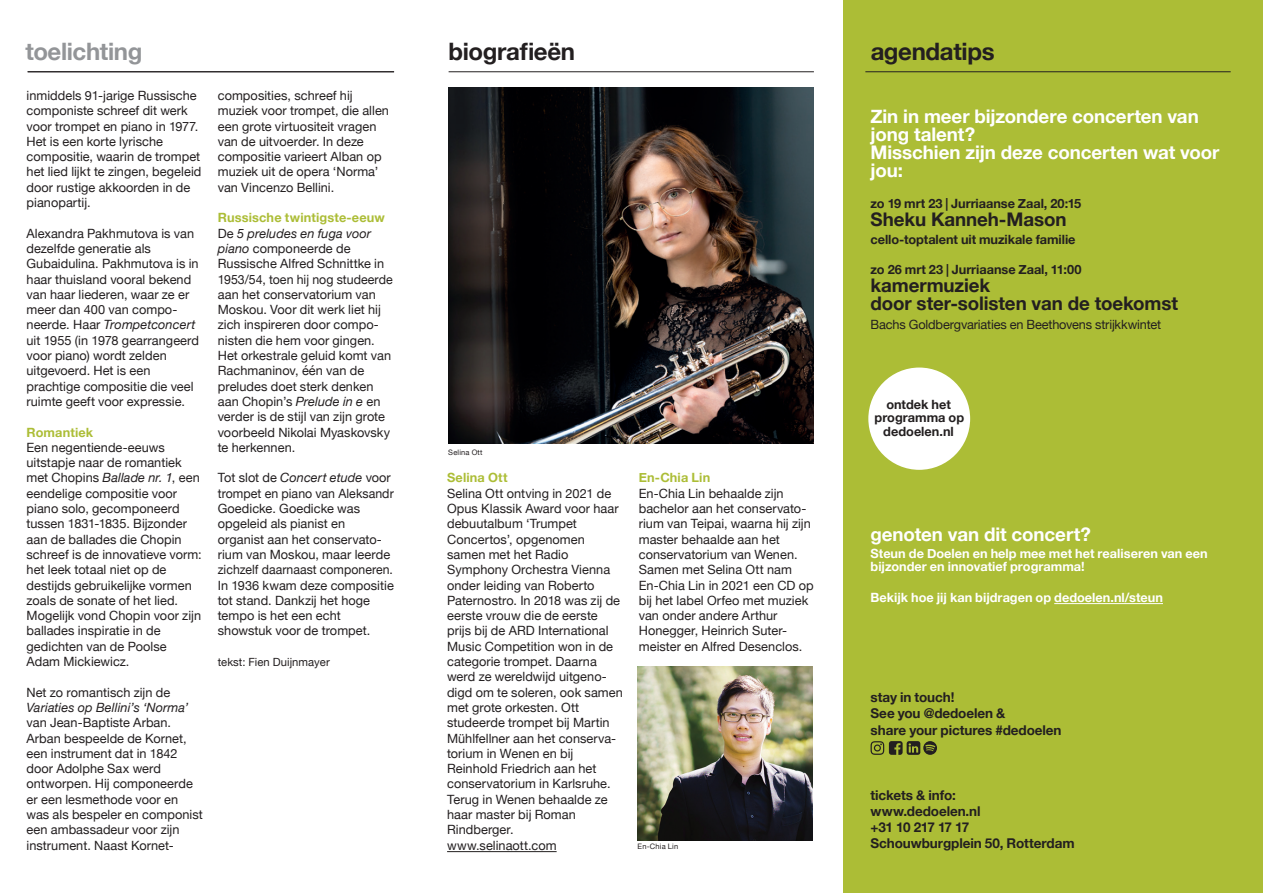
<style>
.page{position:relative;width:1263px;height:893px;background:#fff}
.page>*{position:absolute;margin:0;border:0;box-sizing:border-box;transform-origin:0 0}
.t1{font:700 24px "Helvetica Neue";letter-spacing:-.015em;color:#231f20}
.t2{font:700 24px "Helvetica Neue";letter-spacing:-.015em;color:#939598}
.t3{font:700 18.75px/18px "Helvetica Neue";letter-spacing:-.005em;color:#fff}
.t4{font:700 18.75px/18px "Helvetica Neue";letter-spacing:-.005em;color:#231f20}
.t5{font:700 13.5px/16.2px "Helvetica Neue";letter-spacing:-.005em;color:#231f20}
.t6{font:12.75px/15.3px "Helvetica Neue";letter-spacing:.005em;color:#231f20}
.t7{font:700 12.75px/13.5px "Helvetica Neue";letter-spacing:-.005em;color:#231f20;text-align:center}
.t8{font:700 12.75px/13.5px "Helvetica Neue";color:#fff}
.t9{font:12.75px "Helvetica Neue";letter-spacing:-.015em;color:#231f20}
.t10{font:700 12.75px "Helvetica Neue";letter-spacing:.01em;color:#acbd36}
.t11{font:italic 12.75px "Helvetica Neue";letter-spacing:.005em;color:#231f20}
.t12{font:11.25px "Helvetica Neue";letter-spacing:.005em;color:#231f20}
.t13{font:7.5px "Helvetica Neue";letter-spacing:.025em;color:#231f20}
.s1{font-style:italic}
.s2{font-weight:700;color:#acbd36}
</style>
<div class="page">
<hr style="left:449px;top:72px;width:365px;height:1px;background:#231f20">
<div style="left:843px;top:0;width:420px;height:893px;background:#acbd36"></div>
<hr style="left:865px;top:72px;width:366px;height:1px;background:#231f20">
<svg style="left:870px;top:741px;width:67px;height:14px"></svg>
<hr style="left:1054px;top:603px;width:109px;height:1px;background:#fff">
<div style="left:868px;top:368px;width:102px;height:102px;background:#fff;border-radius:50%"></div>
<hr style="left:28px;top:72px;width:366px;height:1px;background:#231f20">
<hr style="left:447px;top:851px;width:110px;height:1px;background:#231f20">
<img style="left:638px;top:667px;width:174px;height:173px">
<img style="left:448px;top:88px;width:366px;height:356px">
<h1 class="t2" style="left:26px;top:33px;width:118px">toelichting</h1>
<p class="t6" style="left:27px;top:88px;width:176px">inmiddels 91-jarige Russische componiste schreef dit werk voor trompet en piano in 1977.<br>Het is een korte lyrische compositie, waarin de trompet het lied lijkt te zingen, begeleid door rustige akkoorden in de pianopartij.</p>
<p class="t6" style="left:27px;top:226px;width:174px">Alexandra Pakhmutova is van dezelfde generatie als<br>Gubaidulina. Pakhmutova is in haar thuisland vooral bekend van haar liederen, waar ze er meer dan 400 van compo&shy;neerde. Haar <span class="s1">Trompetconcert </span>uit 1955 (in 1978 gearrangeerd voor piano) wordt zelden uitgevoerd. Het is een prachtige compositie die veel ruimte geeft voor expressie.</p>
<p class="t10" style="left:27px;top:422px;width:68px">Romantiek</p>
<p class="t6" style="left:27px;top:440px;width:177px">Een negentiende-eeuws uitstapje naar de romantiek met Chopins <span class="s1">Ballade nr. 1</span>, een eendelige compositie voor piano solo, gecomponeerd tussen 1831-1835. Bijzonder aan de ballades die Chopin schreef is de innovatieve vorm: het leek totaal niet op de destijds gebruikelijke vormen zoals de sonate of het lied.<br>Mogelijk vond Chopin voor zijn ballades inspiratie in de gedichten van de Poolse<br>Adam Mickiewicz.</p>
<p class="t6" style="left:27px;top:685px;width:145px">Net zo romantisch zijn de</p>
<p class="t11" style="left:27px;top:698px;width:163px">Variaties op Bellini’s ‘Norma’</p>
<p class="t6" style="left:27px;top:716px;width:178px">van Jean-Baptiste Arban.<br>Arban bespeelde de Kornet, een instrument dat in 1842 door Adolphe Sax werd ontworpen. Hij componeerde er een lesmethode voor en was als bespeler en componist een ambassadeur voor zijn instrument. Naast Kornet-</p>
<p class="t6" style="left:218px;top:88px;width:173px">composities, schreef hij muziek voor trompet, die allen een grote virtuositeit vragen van de uitvoerder. In deze compositie varieert Alban op muziek uit de opera ‘Norma’ van Vincenzo Bellini.</p>
<p class="t6" style="left:218px;top:211px;width:176px"><span class="s2">Russische twintigste-eeuw<br></span>De <span class="s1">5 preludes en fuga voor piano</span> componeerde de<br>Russische Alfred Schnittke in<br>1953/54, toen hij nog studeerde aan het conservatorium van<br>Moskou. Voor dit werk liet hij zich inspireren door compo&shy;nisten die hem voor gingen.<br>Het orkestrale geluid komt van<br>Rachmaninov, één van de preludes doet sterk denken aan Chopin’s <span class="s1">Prelude in e</span> en verder is de stijl van zijn grote voorbeeld Nikolai Myaskovsky te herkennen.</p>
<p class="t6" style="left:218px;top:471px;width:178px">Tot slot de <span class="s1">Concert etude</span> voor trompet en piano van Aleksandr<br>Goedicke. Goedicke was opgeleid als pianist en organist aan het conservato&shy;rium van Moskou, maar leerde zichzelf daarnaast componeren.<br>In 1936 kwam deze compositie tot stand. Dankzij het hoge tempo is het een echt showstuk voor de trompet.</p>
<p class="t12" style="left:218px;top:654px;width:113px">tekst: Fien Duijnmayer</p>
<h1 class="t1" style="left:449px;top:33px;width:128px">biografieën</h1>
<p class="t13" style="left:448px;top:447px;width:36px">Selina Ott</p>
<p class="t10" style="left:447px;top:468px;width:62px">Selina Ott</p>
<p class="t6" style="left:447px;top:486px;width:177px">Selina Ott ontving in 2021 de<br>Opus Klassik Award voor haar debuutalbum ‘Trumpet<br>Concertos’, opgenomen samen met het Radio<br>Symphony Orchestra Vienna onder leiding van Roberto<br>Paternostro. In 2018 was zij de eerste vrouw die de eerste prijs bij de ARD International<br>Music Competition won in de categorie trompet. Daarna werd ze wereldwijd uitgeno&shy;digd om te soleren, ook samen met grote orkesten. Ott studeerde trompet bij Martin<br>Mühlfellner aan het conserva&shy;torium in Wenen en bij<br>Reinhold Friedrich aan het conservatorium in Karlsruhe.<br>Terug in Wenen behaalde ze haar master bij Roman<br>Rindberger. www.selinaott.com</p>
<p class="t10" style="left:639px;top:468px;width:73px">En-Chia Lin</p>
<p class="t6" style="left:639px;top:486px;width:176px">En-Chia Lin behaalde zijn bachelor aan het conservato&shy;rium van Teipai, waarna hij zijn master behaalde aan het conservatorium van Wenen.<br>Samen met Selina Ott nam<br>En-Chia Lin in 2021 een CD op bij het label Orfeo met muziek van onder andere Arthur<br>Honegger, Heinrich Suter&shy;meister en Alfred Desenclos.</p>
<p class="t13" style="left:638px;top:841px;width:42px">En-Chia Lin</p>
<h1 class="t1" style="left:871px;top:33px;width:125px">agendatips</h1>
<h2 class="t3" style="left:870px;top:108px;width:350px">Zin in meer bijzondere concerten van jong talent?<br>Misschien zijn deze concerten wat voor jou:</h2>
<p class="t7" style="left:870px;top:197px;width:212px">zo 19 mrt 23 | Jurriaanse Zaal, 20:15</p>
<h2 class="t4" style="left:870px;top:210px;width:197px">Sheku Kanneh-Mason</h2>
<p class="t7" style="left:870px;top:233px;width:207px">cello-toptalent uit muzikale familie</p>
<p class="t7" style="left:870px;top:263px;width:212px">zo 26 mrt 23 | Jurriaanse Zaal, 11:00</p>
<h2 class="t4" style="left:870px;top:277px;width:309px">kamermuziek<br>door ster-solisten van de toekomst</h2>
<p class="t9" style="left:870px;top:315px;width:292px">Bachs Goldbergvariaties en Beethovens strijkkwintet</p>
<p class="t7" style="left:874px;top:398px;width:91px">ontdek het programma op dedoelen.nl</p>
<h2 class="t3" style="left:870px;top:526px;width:222px">genoten van dit concert?</h2>
<p class="t8" style="left:870px;top:547px;width:339px">Steun de Doelen en help mee met het realiseren van een bijzonder en innovatief programma!</p>
<p class="t8" style="left:870px;top:591px;width:294px">Bekijk hoe jij kan bijdragen op dedoelen.nl/steun</p>
<p class="t5" style="left:870px;top:690px;width:192px">stay in touch!<br>See you @dedoelen &amp;<br>share your pictures #dedoelen</p>
<p class="t5" style="left:870px;top:787px;width:206px">tickets &amp; info:<br>www.dedoelen.nl<br>+31 10 217 17 17<br>Schouwburgplein 50, Rotterdam</p>
</div>
